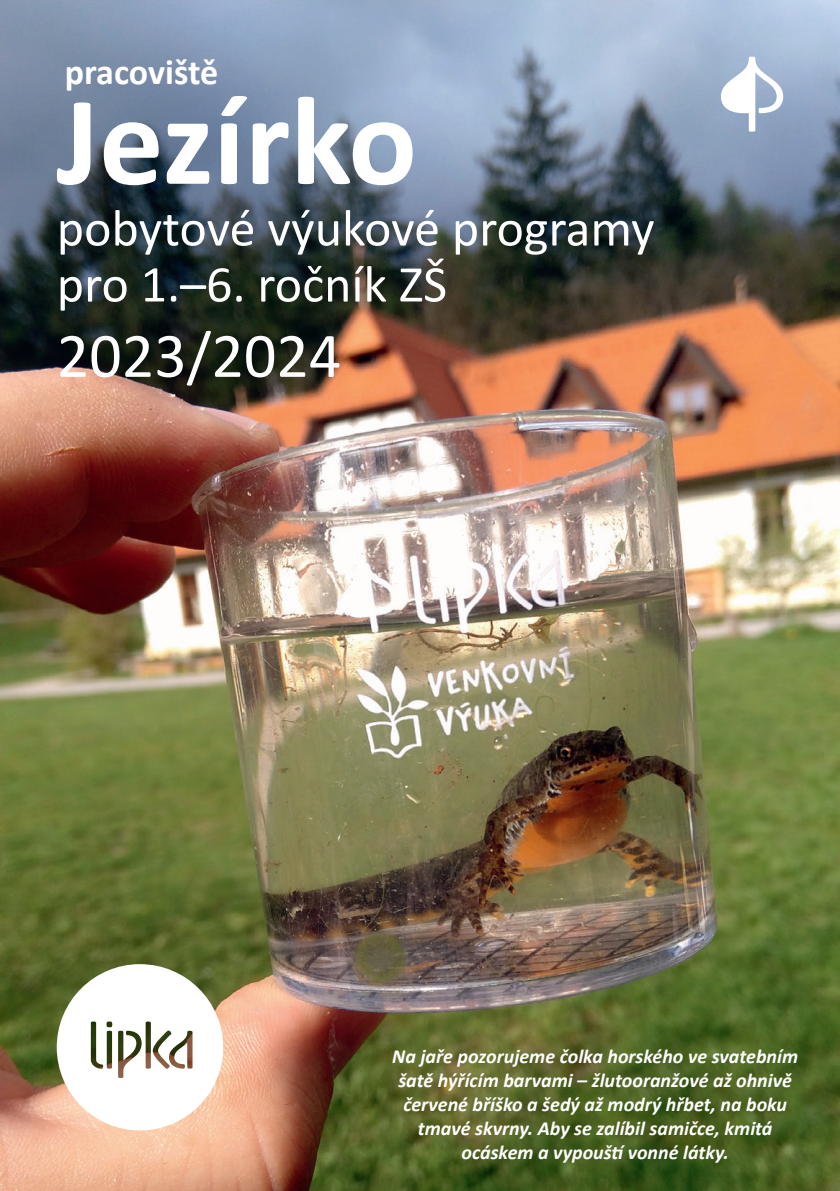
<style>
.page{position:relative;width:840px;height:1191px;background:#fff}
.page>*{position:absolute;margin:0;border:0;box-sizing:border-box;transform-origin:0 0}
.t1{font:700 128px "Calibri";color:#fff}
.t2{font:64px "Calibri";color:#fff}
.t3{font:52px/56px "Calibri";color:#fff}
.t4{font:700 36px "Calibri";color:#fff}
.t5{font:italic 700 20px/24px "Calibri";color:#fff;text-align:center}
</style>
<div class="page">
<img style="left:0;top:0;width:839px;height:1191px">
<svg style="left:57px;top:964px;width:166px;height:166px"></svg>
<svg style="left:720px;top:57px;width:62px;height:75px"></svg>
<h3 class="t4" style="left:65px;top:46px;width:155px">pracoviště</h3>
<h1 class="t1" style="left:57px;top:51px;width:362px">Jezírko</h1>
<h3 class="t3" style="left:57px;top:199px;width:599px">pobytové výukové programy pro 1.–6. ročník ZŠ</h3>
<h2 class="t2" style="left:57px;top:311px;width:286px">2023/2024</h2>
<p class="t5" style="left:392px;top:1043px;width:407px">Na jaře pozorujeme čolka horského ve svatebním šatě hýřícím barvami – žlutooranžové až ohnivě červené bříško a šedý až modrý hřbet, na boku tmavé skvrny. Aby se zalíbil samičce, kmitá ocáskem a vypouští vonné látky.</p>
</div>
